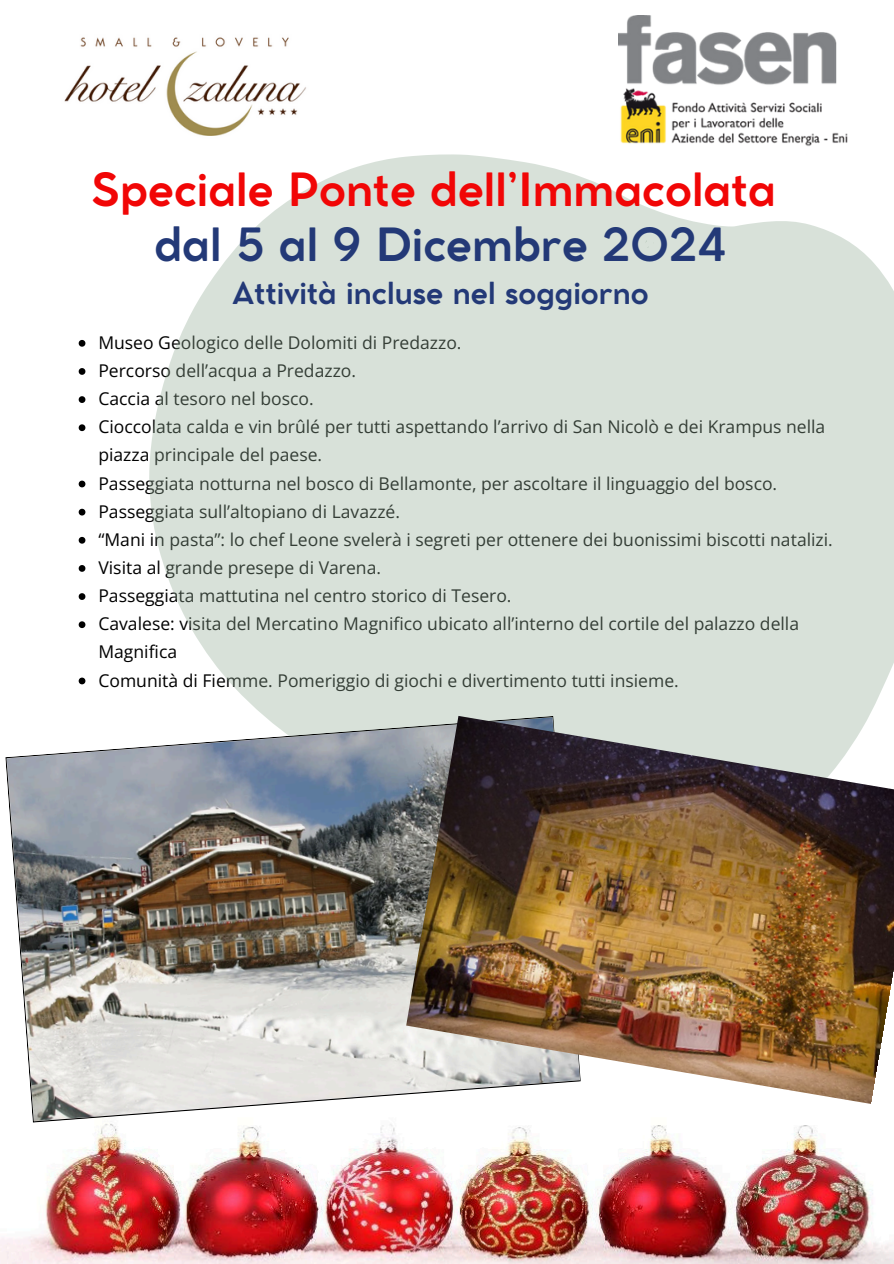
<style>
.page{position:relative;width:894px;height:1264px;background:#fff}
.page>*{position:absolute;margin:0;border:0;box-sizing:border-box;transform-origin:0 0}
.t1{font:700 45.15px/54px "Cocomat Pro";color:#f10606;text-align:center}
.t2{font:700 30px "Cocomat Pro";color:#233977}
.t3{font:17.55px/28.2px "Open Sans";color:#000}
.s1{color:#233977}
</style>
<div class="page">
<img style="left:618px;top:15px;width:230px;height:131px">
<img style="left:64px;top:37px;width:242px;height:99px">
<svg style="left:79px;top:340px;width:6px;height:7px"></svg>
<svg style="left:79px;top:368px;width:6px;height:7px"></svg>
<svg style="left:79px;top:396px;width:6px;height:7px"></svg>
<svg style="left:79px;top:424px;width:6px;height:7px"></svg>
<svg style="left:79px;top:480px;width:6px;height:7px"></svg>
<svg style="left:79px;top:509px;width:6px;height:6px"></svg>
<svg style="left:79px;top:537px;width:6px;height:6px"></svg>
<svg style="left:79px;top:565px;width:6px;height:7px"></svg>
<svg style="left:79px;top:593px;width:6px;height:7px"></svg>
<svg style="left:79px;top:621px;width:6px;height:7px"></svg>
<svg style="left:79px;top:677px;width:6px;height:7px"></svg>
<img style="left:0;top:1103px;width:893px;height:160px">
<svg style="left:149px;top:154px;width:744px;height:562px;background:#dce4dd"></svg>
<img style="left:5px;top:716px;width:575px;height:406px">
<img style="left:406px;top:716px;width:487px;height:387px">
<svg style="left:644px;top:237px;width:11px;height:12px"></svg>
<p class="t1" style="left:91px;top:167px;width:686px">Speciale Ponte dell’Immacolata <span class="s1">dal 5 al 9 Dicembre 2024</span></p>
<p class="t2" style="left:232px;top:282px;width:418px">Attività incluse nel soggiorno</p>
<p class="t3" style="left:98px;top:328px;width:364px">Museo Geologico delle Dolomiti di Predazzo.</p>
<h1 class="t3" style="left:98px;top:356px;width:259px">Percorso dell’acqua a Predazzo.</h1>
<p class="t3" style="left:98px;top:384px;width:217px">Caccia al tesoro nel bosco.</p>
<p class="t3" style="left:98px;top:412px;width:728px">Cioccolata calda e vin brûlé per tutti aspettando l’arrivo di San Nicolò e dei Krampus nella piazza principale del paese.</p>
<p class="t3" style="left:98px;top:468px;width:680px">Passeggiata notturna nel bosco di Bellamonte, per ascoltare il linguaggio del bosco.</p>
<p class="t3" style="left:98px;top:497px;width:303px">Passeggiata sull’altopiano di Lavazzé.</p>
<p class="t3" style="left:98px;top:525px;width:735px">“Mani in pasta”: lo chef Leone svelerà i segreti per ottenere dei buonissimi biscotti natalizi.</p>
<p class="t3" style="left:98px;top:553px;width:284px">Visita al grande presepe di Varena.</p>
<p class="t3" style="left:98px;top:581px;width:414px">Passeggiata mattutina nel centro storico di Tesero.</p>
<p class="t3" style="left:98px;top:609px;width:702px">Cavalese: visita del Mercatino Magnifico ubicato all’interno del cortile del palazzo della<br>Magnifica</p>
<p class="t3" style="left:98px;top:665px;width:581px">Comunità di Fiemme. Pomeriggio di giochi e divertimento tutti insieme.</p>
</div>
